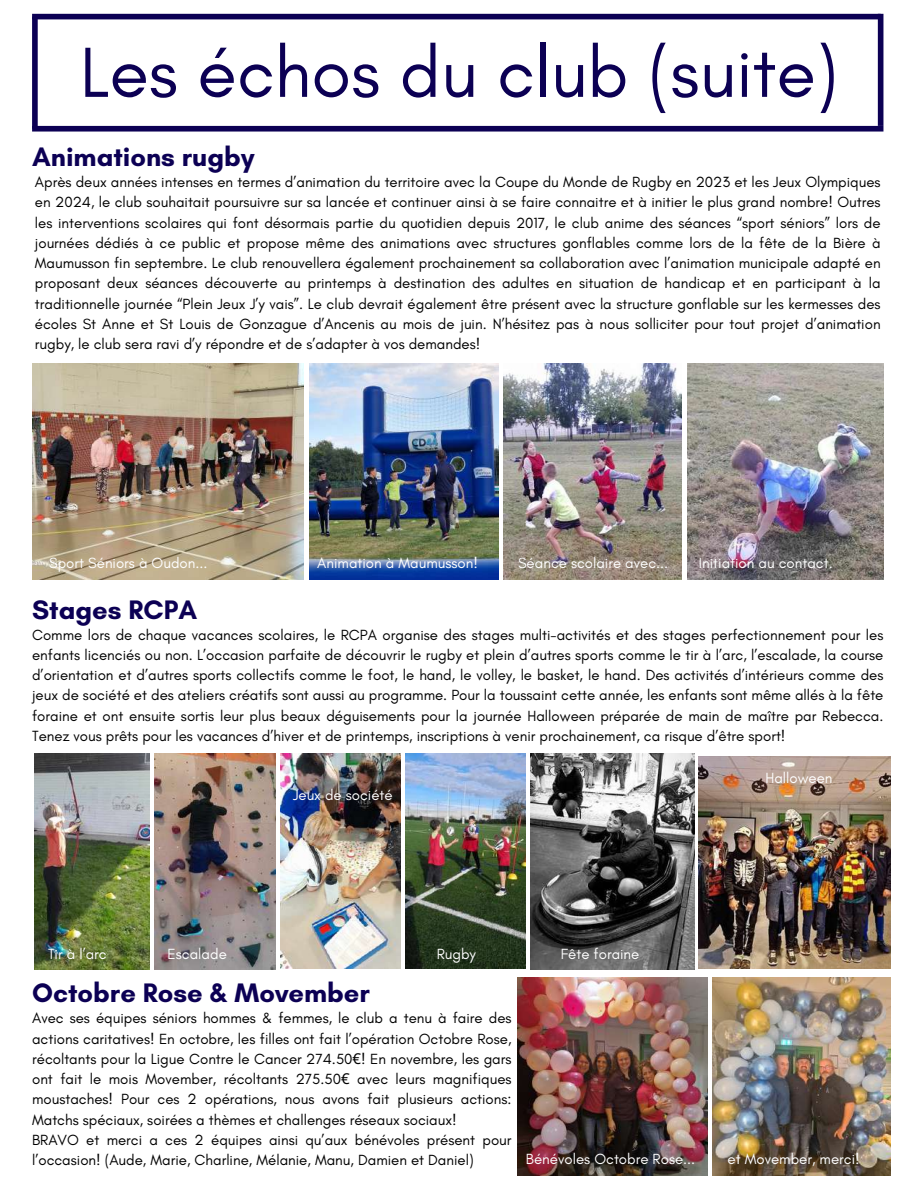
<style>
.page{position:relative;width:918px;height:1188px;background:#fff}
.page>*{position:absolute;margin:0;border:0;box-sizing:border-box;transform-origin:0 0}
.t1{font:72.3px "Glacial Indifference";color:#0c0054}
.t2{font:700 27.3px "Glacial Indifference";color:#0c0054}
.t3{font:15px/20.2px "Glacial Indifference";color:#000;text-align:justify}
.t4{font:15px "Glacial Indifference";color:#fff}
.s1{font-family:"Noto Sans"}
</style>
<div class="page">
<div style="left:32px;top:126px;width:851px;height:6px;background:#0c0054"></div>
<div style="left:32px;top:14px;width:849px;height:5px;background:#0c0054"></div>
<div style="left:878px;top:14px;width:5px;height:112px;background:#0c0054"></div>
<div style="left:32px;top:17px;width:6px;height:112px;background:#0c0054"></div>
<img style="left:309px;top:364px;width:189px;height:216px">
<img style="left:32px;top:363px;width:271px;height:216px">
<img style="left:699px;top:756px;width:191px;height:213px">
<img style="left:504px;top:364px;width:177px;height:216px">
<img style="left:688px;top:363px;width:195px;height:216px">
<img style="left:154px;top:753px;width:122px;height:216px">
<img style="left:35px;top:753px;width:115px;height:216px">
<img style="left:530px;top:753px;width:165px;height:216px">
<img style="left:280px;top:753px;width:121px;height:215px">
<img style="left:405px;top:753px;width:121px;height:215px">
<img style="left:712px;top:978px;width:178px;height:198px">
<img style="left:517px;top:978px;width:190px;height:198px">
<h1 class="t1" style="left:80px;top:28px;width:760px">Les échos du club (suite)</h1>
<h2 class="t2" style="left:32px;top:140px;width:224px">Animations rugby</h2>
<p class="t3" style="left:35px;top:172px;width:847px">Après deux années intenses en termes d’animation du territoire avec la Coupe du Monde de Rugby en 2023 et les Jeux Olympiques en 2024, le club souhaitait poursuivre sur sa lancée et continuer ainsi à se faire connaitre et à initier le plus grand nombre! Outres les interventions scolaires qui font désormais partie du quotidien depuis 2017, le club anime des séances “sport séniors” lors de journées dédiés à ce public et propose même des animations avec structures gonflables comme lors de la fête de la Bière à Maumusson fin septembre. Le club renouvellera également prochainement sa collaboration avec l’animation municipale adapté en proposant deux séances découverte au printemps à destination des adultes en situation de handicap et en participant à la traditionnelle journée “Plein Jeux J’y vais”. Le club devrait également être présent avec la structure gonflable sur les kermesses des écoles St Anne et St Louis de Gonzague d’Ancenis au mois de juin. N’hésitez pas à nous solliciter pour tout projet d’animation rugby, le club sera ravi d’y répondre et de s’adapter à vos demandes!</p>
<p class="t4" style="left:49px;top:554px;width:160px">Sport Séniors à Oudon...</p>
<p class="t4" style="left:317px;top:554px;width:162px">Animation à Maumusson!</p>
<p class="t4" style="left:518px;top:554px;width:152px">Séance scolaire avec...</p>
<p class="t4" style="left:699px;top:554px;width:135px">Initiation au contact.</p>
<h2 class="t2" style="left:32px;top:593px;width:167px">Stages RCPA</h2>
<p class="t3" style="left:32px;top:624px;width:853px">Comme lors de chaque vacances scolaires, le RCPA organise des stages multi-activités et des stages perfectionnement pour les enfants licenciés ou non. L’occasion parfaite de découvrir le rugby et plein d’autres sports comme le tir à l’arc, l’escalade, la course d’orientation et d’autres sports collectifs comme le foot, le hand, le volley, le basket, le hand. Des activités d’intérieurs comme des jeux de société et des ateliers créatifs sont aussi au programme. Pour la toussaint cette année, les enfants sont même allés à la fête foraine et ont ensuite sortis leur plus beaux déguisements pour la journée Halloween préparée de main de maître par Rebecca.<br>Tenez vous prêts pour les vacances d’hiver et de printemps, inscriptions à venir prochainement, ca risque d’être sport!</p>
<p class="t4" style="left:293px;top:785px;width:101px">Jeux de société</p>
<p class="t4" style="left:48px;top:945px;width:60px">Tir à l’arc</p>
<p class="t4" style="left:168px;top:945px;width:61px">Escalade</p>
<p class="t4" style="left:437px;top:945px;width:41px">Rugby</p>
<p class="t4" style="left:561px;top:945px;width:80px">Fête foraine</p>
<h2 class="t2" style="left:32px;top:976px;width:339px">Octobre Rose &amp; Movember</h2>
<p class="t4" style="left:765px;top:769px;width:69px">Halloween</p>
<p class="t3" style="left:32px;top:1008px;width:481px;text-align:left">Avec ses équipes séniors hommes &amp; femmes, le club a tenu à faire des actions caritatives! En octobre, les filles ont fait l’opération Octobre Rose, récoltants pour la Ligue Contre le Cancer 274.50<span class="s1">€</span>! En novembre, les gars ont fait le mois Movember, récoltants 275.50<span class="s1">€</span> avec leurs magnifiques moustaches! Pour ces 2 opérations, nous avons fait plusieurs actions:<br>Matchs spéciaux, soirées a thèmes et challenges réseaux sociaux!<br>BRAVO et merci a ces 2 équipes ainsi qu’aux bénévoles présent pour l’occasion! (Aude, Marie, Charline, Mélanie, Manu, Damien et Daniel)</p>
<p class="t4" style="left:526px;top:1149px;width:171px">Bénévoles Octobre Rose...</p>
<p class="t4" style="left:728px;top:1149px;width:134px">et Movember, merci!</p>
</div>
